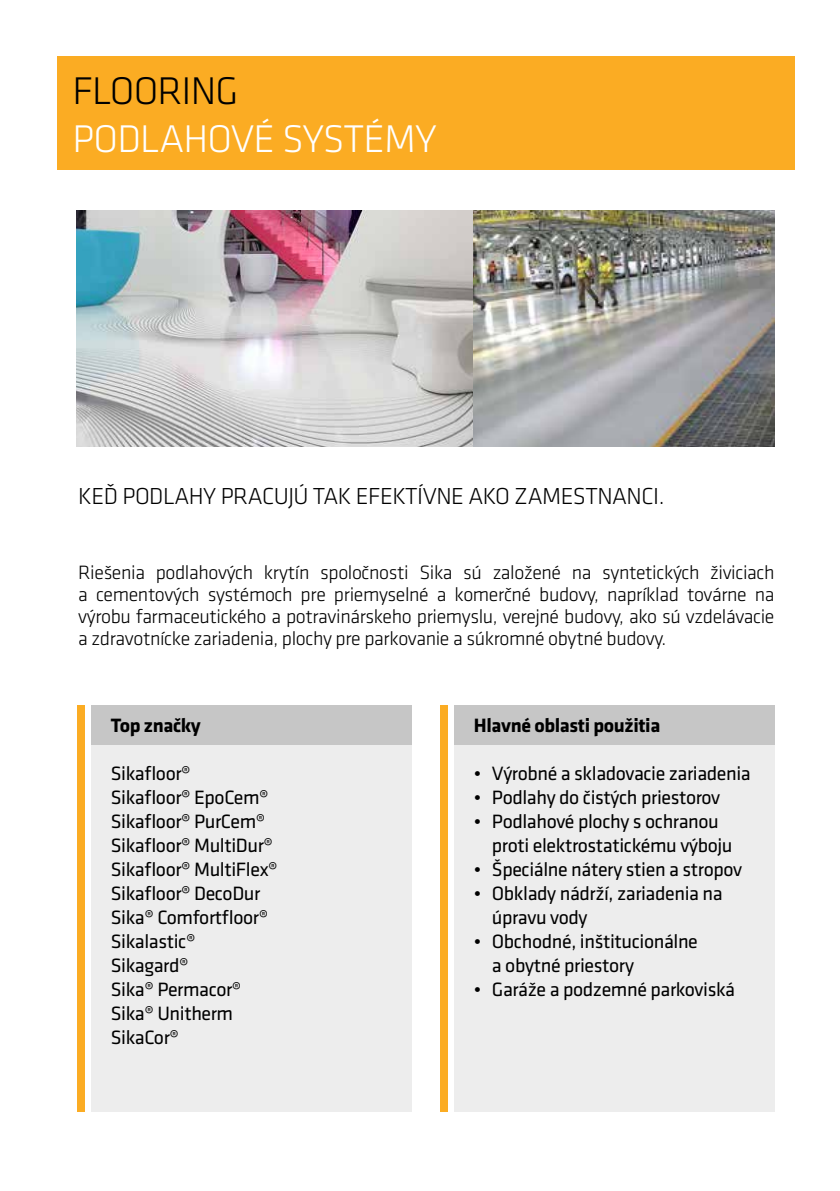
<style>
.page{position:relative;width:840px;height:1191px;background:#fff}
.page>*{position:absolute;margin:0;border:0;box-sizing:border-box;transform-origin:0 0}
.t1{font:300 40px "Klavika";letter-spacing:-.02em;color:#fff}
.t2{font:300 40px "Klavika";letter-spacing:-.02em;color:#000}
.t3{font:300 24px "Klavika";letter-spacing:-.02em;color:#000}
.t4{font:20px/24px "Klavika";letter-spacing:-.02em;color:#000}
.t5{font:300 20px/22px "Klavika";letter-spacing:-.02em;color:#000;text-align:justify}
.t6{font:700 20px "Klavika";letter-spacing:-.02em;color:#000}
</style>
<div class="page">
<div style="left:57px;top:57px;width:737px;height:113px;background:#fbac23"></div>
<div style="left:77px;top:705px;width:8px;height:406px;background:#fbac23"></div>
<div style="left:439px;top:705px;width:8px;height:406px;background:#fbac23"></div>
<div style="left:91px;top:743px;width:320px;height:368px;background:#ededed"></div>
<div style="left:453px;top:743px;width:321px;height:368px;background:#ededed"></div>
<div style="left:91px;top:705px;width:320px;height:40px;background:#c6c6c6"></div>
<div style="left:453px;top:705px;width:321px;height:40px;background:#c6c6c6"></div>
<img style="left:77px;top:210px;width:697px;height:236px">
<h1 class="t2" style="left:73px;top:69px;width:167px">FLOORING</h1>
<h1 class="t1" style="left:73px;top:117px;width:365px">PODLAHOVÉ SYSTÉMY</h1>
<p class="t3" style="left:78px;top:483px;width:587px">KEĎ PODLAHY PRACUJÚ TAK EFEKTÍVNE AKO ZAMESTNANCI.</p>
<p class="t5" style="left:78px;top:562px;width:697px">Riešenia podlahových krytín spoločnosti Sika sú založené na syntetických živiciach a cementových systémoch pre priemyselné a komerčné budovy, napríklad továrne na výrobu farmaceutického a potravinárskeho priemyslu, verejné budovy, ako sú vzdelávacie a zdravotnícke zariadenia, plochy pre parkovanie a súkromné obytné budovy.</p>
<p class="t6" style="left:111px;top:715px;width:91px">Top značky</p>
<p class="t4" style="left:111px;top:762px;width:168px">Sikafloor®<br>Sikafloor® EpoCem®<br>Sikafloor® PurCem®<br>Sikafloor® MultiDur®<br>Sikafloor® MultiFlex®<br>Sikafloor® DecoDur<br>Sika® Comfortfloor®<br>Sikalastic®<br>Sikagard®<br>Sika® Permacor®<br>Sika® Unitherm<br>SikaCor®</p>
<p class="t6" style="left:473px;top:715px;width:188px">Hlavné oblasti použitia</p>
<p class="t4" style="left:473px;top:762px;width:278px">• Výrobné a skladovacie zariadenia</p>
<p class="t4" style="left:473px;top:786px;width:248px">• Podlahy do čistých priestorov</p>
<p class="t4" style="left:491px;top:810px;width:242px;text-indent:-18px">• Podlahové plochy s ochranou proti elektrostatickému výboju</p>
<p class="t4" style="left:473px;top:858px;width:269px">• Špeciálne nátery stien a stropov</p>
<p class="t4" style="left:491px;top:882px;width:232px;text-indent:-18px">• Obklady nádrží, zariadenia na úpravu vody</p>
<p class="t4" style="left:491px;top:930px;width:207px;text-indent:-18px">• Obchodné, inštitucionálne a obytné priestory</p>
<p class="t4" style="left:473px;top:978px;width:262px">• Garáže a podzemné parkoviská</p>
</div>
